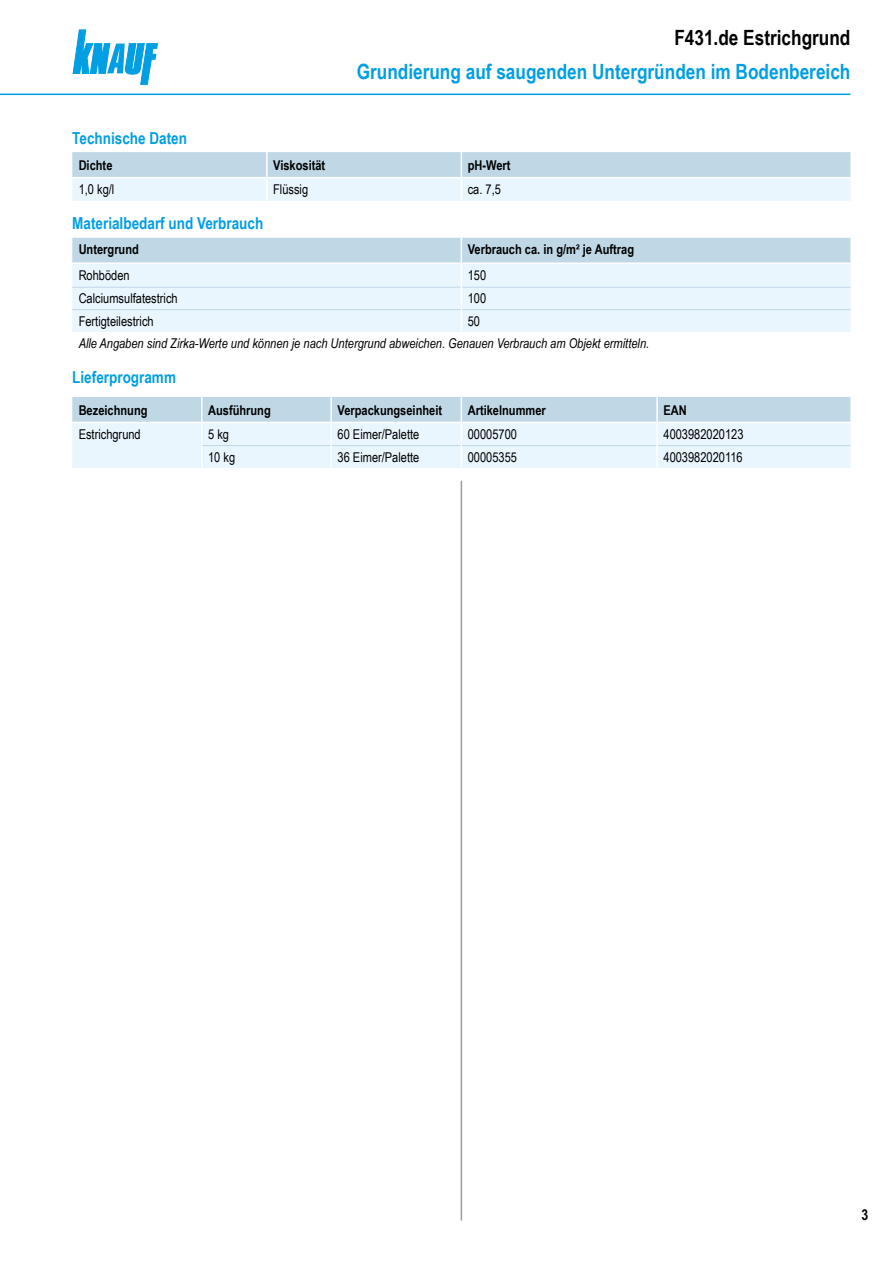
<style>
.page{position:relative;width:893px;height:1263px;background:#fff}
.page>*{position:absolute;margin:0;border:0;box-sizing:border-box;transform-origin:0 0}
.t1{font:700 21px "Arial Narrow";color:#009ee3}
.t2{font:700 21px "Arial Narrow";color:#000}
.Ue3_11cyan_TB{font:700 16.5px "Arial Narrow";color:#009ee3}
.t3{font:700 15px "Arial Narrow";color:#000}
.Tab_Text_TB{font:13.5px "Arial Narrow";color:#000}
.Tab_Kopf_TB{font:700 13.5px "Arial Narrow";color:#000}
.Leg_Tab_TB{font:italic 13.5px "Arial Narrow";color:#000}
</style>
<div class="page">
<svg style="left:73px;top:30px;width:84px;height:54px"></svg>
<hr style="left:0;top:94px;width:850px;height:1px;background:#009ee3">
<hr style="left:461px;top:481px;width:1px;height:739px;background:#9c9c9d">
<svg style="left:72px;top:152px;width:778px;height:49px;background:#d5e6f1"></svg>
<hr style="left:462px;top:177px;width:388px;height:1px;background:#fff">
<svg style="left:72px;top:238px;width:778px;height:94px;background:#deedf7"></svg>
<hr style="left:72px;top:287px;width:389px;height:1px;background:#c0d8e6">
<svg style="left:72px;top:397px;width:778px;height:71px;background:#dbebf5"></svg>
<hr style="left:656px;top:397px;width:2px;height:25px;background:#fff">
<hr style="left:332px;top:422px;width:129px;height:1px;background:#fff">
<hr style="left:462px;top:422px;width:194px;height:1px;background:#fff">
<hr style="left:658px;top:422px;width:192px;height:1px;background:#fff">
<h1 class="t2" style="left:674px;top:22px;width:178px">F431.de Estrichgrund</h1>
<h1 class="t1" style="left:357px;top:56px;width:495px">Grundierung auf saugenden Untergründen im Bodenbereich</h1>
<p class="Ue3_11cyan_TB" style="left:72px;top:125px;width:116px">Technische Daten</p>
<p class="Tab_Kopf_TB" style="left:79px;top:155px;width:35px">Dichte</p>
<p class="Tab_Kopf_TB" style="left:273px;top:155px;width:54px">Viskosität</p>
<p class="Tab_Kopf_TB" style="left:468px;top:155px;width:44px">pH-Wert</p>
<p class="Tab_Text_TB" style="left:79px;top:180px;width:37px">1,0 kg/l</p>
<p class="Tab_Text_TB" style="left:273px;top:180px;width:37px">Flüssig</p>
<p class="Tab_Text_TB" style="left:468px;top:180px;width:35px">ca. 7,5</p>
<p class="Ue3_11cyan_TB" style="left:72px;top:211px;width:192px">Materialbedarf und Verbrauch</p>
<p class="Tab_Kopf_TB" style="left:79px;top:239px;width:62px">Untergrund</p>
<p class="Tab_Kopf_TB" style="left:468px;top:239px;width:168px">Verbrauch ca. in g/m² je Auftrag</p>
<p class="Tab_Text_TB" style="left:79px;top:265px;width:53px">Rohböden</p>
<p class="Tab_Text_TB" style="left:468px;top:265px;width:20px">150</p>
<p class="Tab_Text_TB" style="left:79px;top:289px;width:101px">Calciumsulfatestrich</p>
<p class="Tab_Text_TB" style="left:468px;top:289px;width:20px">100</p>
<p class="Tab_Text_TB" style="left:79px;top:311px;width:77px">Fertigteilestrich</p>
<p class="Tab_Text_TB" style="left:468px;top:311px;width:14px">50</p>
<p class="Leg_Tab_TB" style="left:79px;top:334px;width:572px">Alle Angaben sind Zirka-Werte und können je nach Untergrund abweichen. Genauen Verbrauch am Objekt ermitteln.</p>
<p class="Ue3_11cyan_TB" style="left:72px;top:365px;width:105px">Lieferprogramm</p>
<p class="Tab_Kopf_TB" style="left:79px;top:399px;width:70px">Bezeichnung</p>
<p class="Tab_Kopf_TB" style="left:208px;top:399px;width:64px">Ausführung</p>
<p class="Tab_Kopf_TB" style="left:338px;top:399px;width:106px">Verpackungseinheit</p>
<p class="Tab_Kopf_TB" style="left:468px;top:399px;width:80px">Artikelnummer</p>
<p class="Tab_Kopf_TB" style="left:663px;top:399px;width:25px">EAN</p>
<p class="Tab_Text_TB" style="left:79px;top:425px;width:64px">Estrichgrund</p>
<p class="Tab_Text_TB" style="left:208px;top:425px;width:22px">5 kg</p>
<p class="Tab_Text_TB" style="left:338px;top:425px;width:83px">60 Eimer/Palette</p>
<p class="Tab_Text_TB" style="left:468px;top:425px;width:51px">00005700</p>
<p class="Tab_Text_TB" style="left:663px;top:425px;width:82px">4003982020123</p>
<p class="Tab_Text_TB" style="left:208px;top:447px;width:29px">10 kg</p>
<p class="Tab_Text_TB" style="left:338px;top:447px;width:83px">36 Eimer/Palette</p>
<p class="Tab_Text_TB" style="left:468px;top:447px;width:51px">00005355</p>
<p class="Tab_Text_TB" style="left:663px;top:447px;width:81px">4003982020116</p>
<p class="t3" style="left:861px;top:1204px;width:8px">3</p>
</div>
